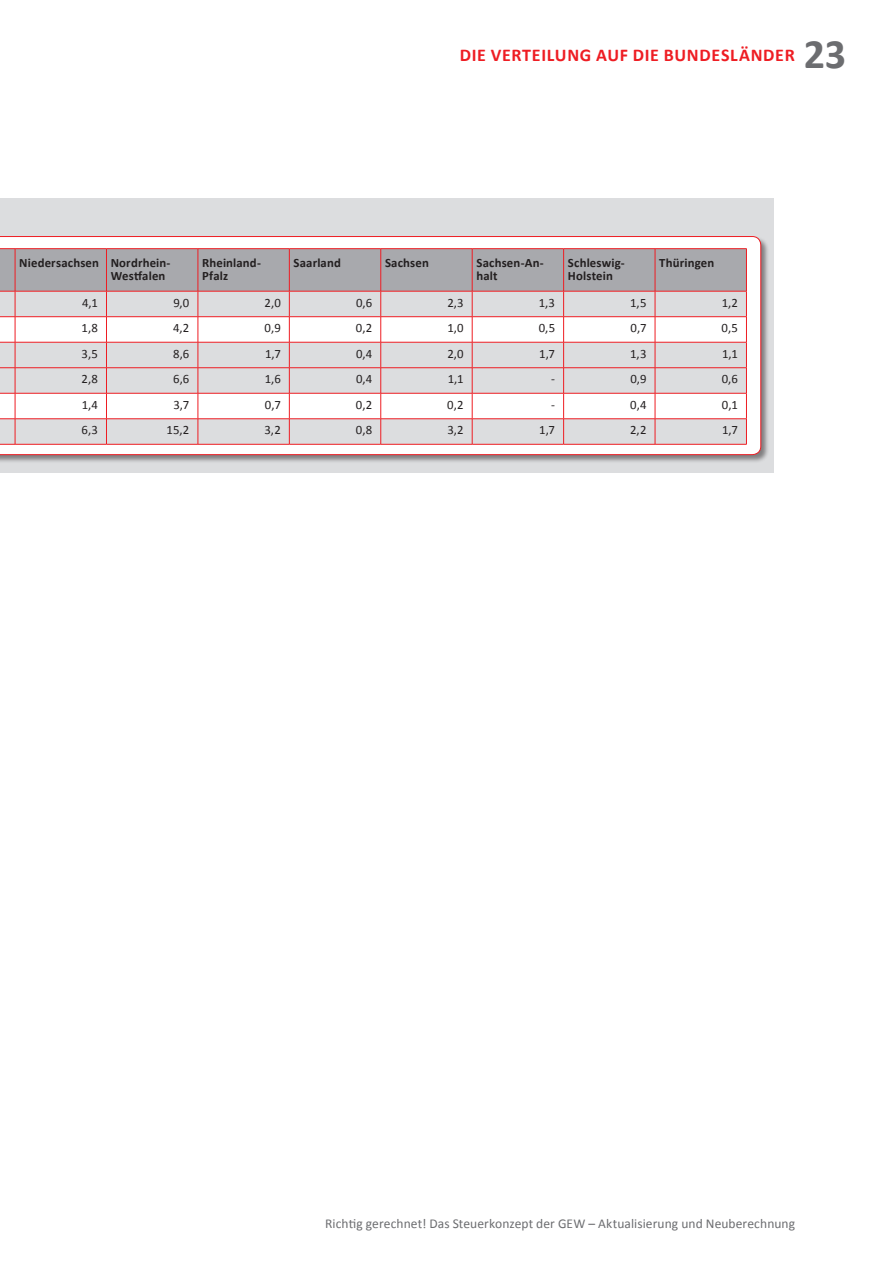
<style>
.page{position:relative;width:893px;height:1263px;background:#fff}
.page>*{position:absolute;margin:0;border:0;box-sizing:border-box;transform-origin:0 0}
.t1{font:700 42px "Calibri";color:#6c6d70}
.t2{font:700 18px "Calibri";color:#ee1d23}
.t3{font:13.5px "Calibri";letter-spacing:.005em;color:#6c6d70}
.t4{font:12.75px "Calibri";color:#231f20}
.t5{font:700 12.75px/13.5px "Calibri";letter-spacing:.01em;color:#231f20}
</style>
<div class="page">
<div style="left:0;top:198px;width:774px;height:274px;background:#dcdddf"></div>
<div style="left:0;top:236px;width:770px;height:228px;background:#231f20;opacity:.5"></div>
<svg style="left:0;top:236px;width:761px;height:219px;background:#fdedee"></svg>
<svg style="left:0;top:248px;width:747px;height:197px"></svg>
<hr style="left:15px;top:444px;width:91px;height:1px;background:#ee1d23">
<hr style="left:106px;top:444px;width:92px;height:1px;background:#ee1d23">
<hr style="left:198px;top:444px;width:91px;height:1px;background:#ee1d23">
<hr style="left:289px;top:444px;width:92px;height:1px;background:#ee1d23">
<hr style="left:381px;top:444px;width:91px;height:1px;background:#ee1d23">
<hr style="left:472px;top:444px;width:92px;height:1px;background:#ee1d23">
<hr style="left:564px;top:444px;width:91px;height:1px;background:#ee1d23">
<hr style="left:655px;top:444px;width:92px;height:1px;background:#ee1d23">
<h2 class="t2" style="left:460px;top:44px;width:54px">Die Verteilung</h2>
<h2 class="t2" style="left:596px;top:44px;width:12px">auf</h2>
<h2 class="t2" style="left:633px;top:44px;width:10px">die</h2>
<h2 class="t2" style="left:664px;top:44px;width:23px">Bundesländer</h2>
<h1 class="t1" style="left:804px;top:27px;width:44px">23</h1>
<p class="t5" style="left:111px;top:256px;width:61px;text-indent:-91px">Niedersachsen Nordrhein-<br>Westfalen</p>
<p class="t5" style="left:202px;top:256px;width:60px">Rheinland-<br>Pfalz</p>
<p class="t5" style="left:294px;top:256px;width:49px">Saarland</p>
<p class="t5" style="left:385px;top:256px;width:45px">Sachsen</p>
<p class="t5" style="left:476px;top:256px;width:69px">Sachsen-An&shy;halt</p>
<p class="t5" style="left:568px;top:256px;width:58px">Schleswig-<br>Holstein</p>
<p class="t5" style="left:659px;top:256px;width:56px">Thüringen</p>
<p class="t4" style="left:82px;top:294px;width:17px">4,1</p>
<p class="t4" style="left:173px;top:294px;width:18px">9,0</p>
<p class="t4" style="left:265px;top:294px;width:18px">2,0</p>
<p class="t4" style="left:356px;top:294px;width:18px">0,6</p>
<p class="t4" style="left:447px;top:294px;width:18px">2,3</p>
<p class="t4" style="left:539px;top:294px;width:18px">1,3</p>
<p class="t4" style="left:630px;top:294px;width:18px">1,5</p>
<p class="t4" style="left:722px;top:294px;width:18px">1,2</p>
<p class="t4" style="left:82px;top:320px;width:18px">1,8</p>
<p class="t4" style="left:173px;top:320px;width:18px">4,2</p>
<p class="t4" style="left:265px;top:320px;width:18px">0,9</p>
<p class="t4" style="left:356px;top:320px;width:18px">0,2</p>
<p class="t4" style="left:447px;top:320px;width:18px">1,0</p>
<p class="t4" style="left:539px;top:320px;width:18px">0,5</p>
<p class="t4" style="left:631px;top:320px;width:17px">0,7</p>
<p class="t4" style="left:722px;top:320px;width:18px">0,5</p>
<p class="t4" style="left:82px;top:345px;width:18px">3,5</p>
<p class="t4" style="left:173px;top:345px;width:18px">8,6</p>
<p class="t4" style="left:265px;top:345px;width:17px">1,7</p>
<p class="t4" style="left:356px;top:345px;width:18px">0,4</p>
<p class="t4" style="left:447px;top:345px;width:18px">2,0</p>
<p class="t4" style="left:539px;top:345px;width:17px">1,7</p>
<p class="t4" style="left:630px;top:345px;width:18px">1,3</p>
<p class="t4" style="left:722px;top:345px;width:17px">1,1</p>
<p class="t4" style="left:82px;top:371px;width:18px">2,8</p>
<p class="t4" style="left:173px;top:371px;width:18px">6,6</p>
<p class="t4" style="left:265px;top:371px;width:18px">1,6</p>
<p class="t4" style="left:356px;top:371px;width:18px">0,4</p>
<p class="t4" style="left:448px;top:371px;width:17px">1,1</p>
<p class="t4" style="left:551px;top:371px;width:5px">-</p>
<p class="t4" style="left:630px;top:371px;width:18px">0,9</p>
<p class="t4" style="left:722px;top:371px;width:18px">0,6</p>
<p class="t4" style="left:82px;top:396px;width:18px">1,4</p>
<p class="t4" style="left:174px;top:396px;width:17px">3,7</p>
<p class="t4" style="left:265px;top:396px;width:17px">0,7</p>
<p class="t4" style="left:356px;top:396px;width:18px">0,2</p>
<p class="t4" style="left:447px;top:396px;width:18px">0,2</p>
<p class="t4" style="left:551px;top:396px;width:5px">-</p>
<p class="t4" style="left:630px;top:396px;width:18px">0,4</p>
<p class="t4" style="left:722px;top:396px;width:17px">0,1</p>
<p class="t4" style="left:81px;top:422px;width:18px">6,3</p>
<p class="t4" style="left:166px;top:422px;width:24px">15,2</p>
<p class="t4" style="left:264px;top:422px;width:18px">3,2</p>
<p class="t4" style="left:356px;top:422px;width:18px">0,8</p>
<p class="t4" style="left:447px;top:422px;width:18px">3,2</p>
<p class="t4" style="left:539px;top:422px;width:17px">1,7</p>
<p class="t4" style="left:630px;top:422px;width:18px">2,2</p>
<p class="t4" style="left:722px;top:422px;width:17px">1,7</p>
<p class="t3" style="left:325px;top:1215px;width:471px">Richtig gerechnet! Das Steuerkonzept der GEW – Aktualisierung und Neuberechnung</p>
</div>
